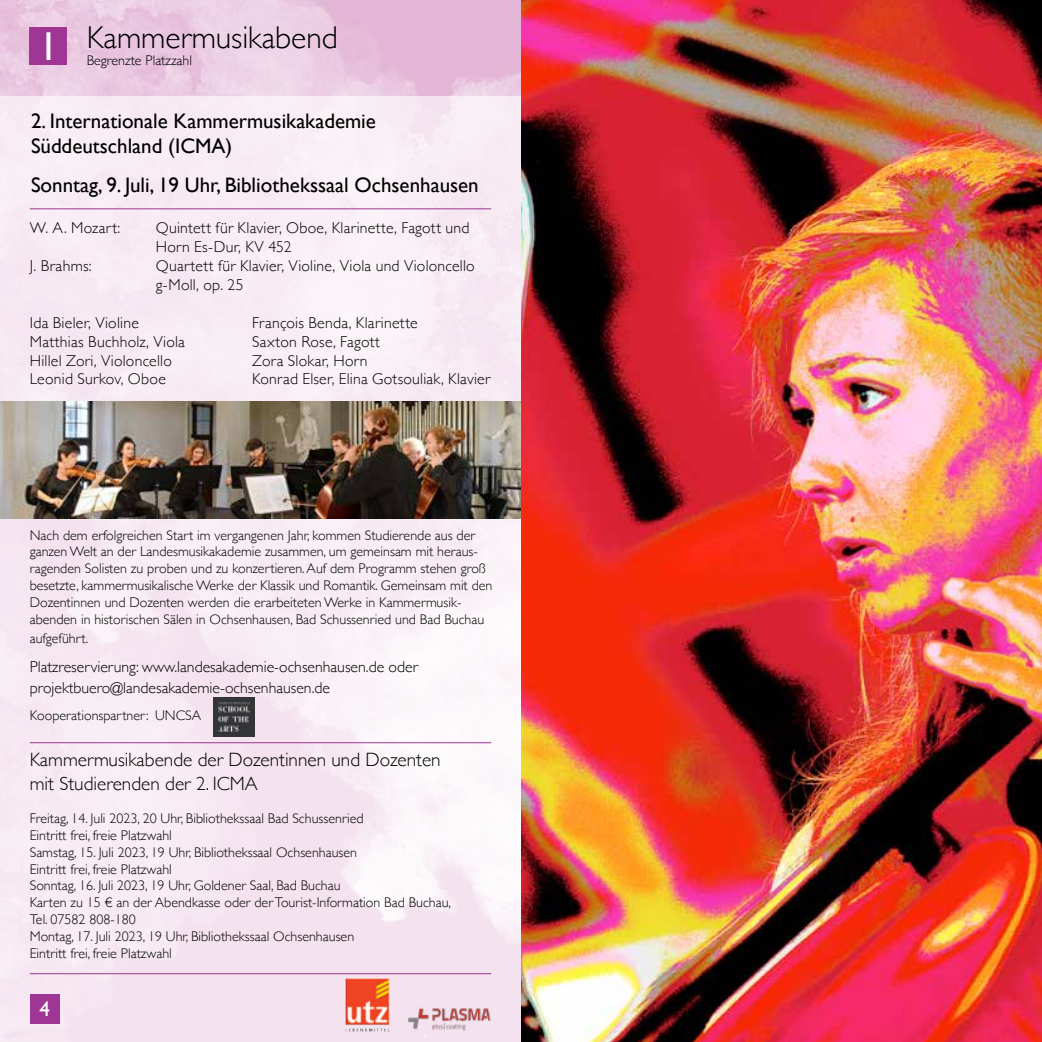
<style>
.page{position:relative;width:1042px;height:1042px;background:#fff}
.page>*{position:absolute;margin:0;border:0;box-sizing:border-box;transform-origin:0 0}
.t1{font:40.25px "Gill Sans";color:#fff}
.t2{font:300 31.5px "Gill Sans";color:#000}
.t3{font:21px/25.2px "Gill Sans";color:#000}
.t4{font:21px "Gill Sans";color:#fff}
.t5{font:300 19.25px/23.1px "Gill Sans";color:#000}
.t6{font:300 15.75px/18.9px "Gill Sans";letter-spacing:.015em;color:#000}
.t7{font:300 14px/16.8px "Gill Sans";color:#000}
</style>
<div class="page">
<img style="left:0;top:0;width:1042px;height:1042px">
<div style="left:0;top:96px;width:521px;height:946px;background:#f7ecf4"></div>
<img style="left:0;top:402px;width:521px;height:116px">
<div style="left:30px;top:27px;width:37px;height:37px;background:#9f3594"></div>
<hr style="left:30px;top:742px;width:461px;height:1px;background:#9f3594">
<hr style="left:30px;top:973px;width:461px;height:1px;background:#9f3594">
<hr style="left:30px;top:208px;width:461px;height:1px;background:#9f3594">
<img style="left:345px;top:978px;width:45px;height:53px">
<img style="left:408px;top:1007px;width:83px;height:24px">
<div style="left:30px;top:994px;width:30px;height:30px;background:#9f3594"></div>
<img style="left:213px;top:697px;width:41px;height:39px">
<h1 class="t1" style="left:38px;top:23px;width:22px">1</h1>
<h2 class="t2" style="left:87px;top:13px;width:252px">Kammermusikabend</h2>
<p class="t7" style="left:87px;top:51px;width:107px">Begrenzte Platzzahl</p>
<h3 class="t3" style="left:31px;top:108px;width:346px">2. Internationale Kammermusikakademie<br>Süddeutschland (ICMA)</h3>
<h3 class="t3" style="left:31px;top:172px;width:449px">Sonntag, 9. Juli, 19 Uhr, Bibliothekssaal Ochsenhausen</h3>
<p class="t6" style="left:30px;top:218px;width:92px">W. A. Mozart:</p>
<p class="t6" style="left:156px;top:218px;width:315px">Quintett für Klavier, Oboe, Klarinette, Fagott und<br>Horn Es-Dur, KV 452</p>
<p class="t6" style="left:30px;top:256px;width:63px">J. Brahms:</p>
<p class="t6" style="left:156px;top:256px;width:320px">Quartett für Klavier, Violine, Viola und Violoncello g-Moll, op. 25</p>
<p class="t6" style="left:30px;top:312px;width:111px">Ida Bieler, Violine</p>
<p class="t6" style="left:252px;top:312px;width:167px">François Benda, Klarinette</p>
<p class="t6" style="left:30px;top:331px;width:157px">Matthias Buchholz, Viola</p>
<p class="t6" style="left:252px;top:331px;width:129px">Saxton Rose, Fagott</p>
<p class="t6" style="left:30px;top:350px;width:144px">Hillel Zori, Violoncello</p>
<p class="t6" style="left:252px;top:350px;width:117px">Zora Slokar, Horn</p>
<p class="t6" style="left:30px;top:369px;width:138px">Leonid Surkov, Oboe</p>
<p class="t6" style="left:252px;top:369px;width:240px">Konrad Elser, Elina Gotsouliak, Klavier</p>
<p class="t7" style="left:30px;top:526px;width:464px">Nach dem erfolgreichen Start im vergangenen Jahr, kommen Studierende aus der ganzen Welt an der Landesmusikakademie zusammen, um gemeinsam mit heraus&shy;ragenden Solisten zu proben und zu konzertieren. Auf dem Programm stehen groß besetzte, kammermusikalische Werke der Klassik und Romantik. Gemeinsam mit den Dozentinnen und Dozenten werden die erarbeiteten Werke in Kammermusik&shy;abenden in historischen Sälen in Ochsenhausen, Bad Schussenried und Bad Buchau</p>
<p class="t7" style="left:30px;top:629px;width:60px">aufgeführt.</p>
<p class="t6" style="left:30px;top:655px;width:390px;line-height:21px">Platzreservierung: www.landesakademie-ochsenhausen.de oder projektbuero@landesakademie-ochsenhausen.de</p>
<p class="t7" style="left:30px;top:706px;width:173px">Kooperationspartner: UNCSA</p>
<h3 class="t5" style="left:30px;top:748px;width:412px">Kammermusikabende der Dozentinnen und Dozenten mit Studierenden der 2. ICMA</h3>
<p class="t7" style="left:30px;top:809px;width:423px">Freitag, 14. Juli 2023, 20 Uhr, Bibliothekssaal Bad Schussenried<br>Eintritt frei, freie Platzwahl<br>Samstag, 15. Juli 2023, 19 Uhr, Bibliothekssaal Ochsenhausen<br>Eintritt frei, freie Platzwahl<br>Sonntag, 16. Juli 2023, 19 Uhr, Goldener Saal, Bad Buchau<br>Karten zu 15 € an der Abendkasse oder der Tourist-Information Bad Buchau, Tel. 07582 808-180<br>Montag, 17. Juli 2023, 19 Uhr, Bibliothekssaal Ochsenhausen<br>Eintritt frei, freie Platzwahl</p>
<h3 class="t4" style="left:39px;top:997px;width:12px">4</h3>
</div>
